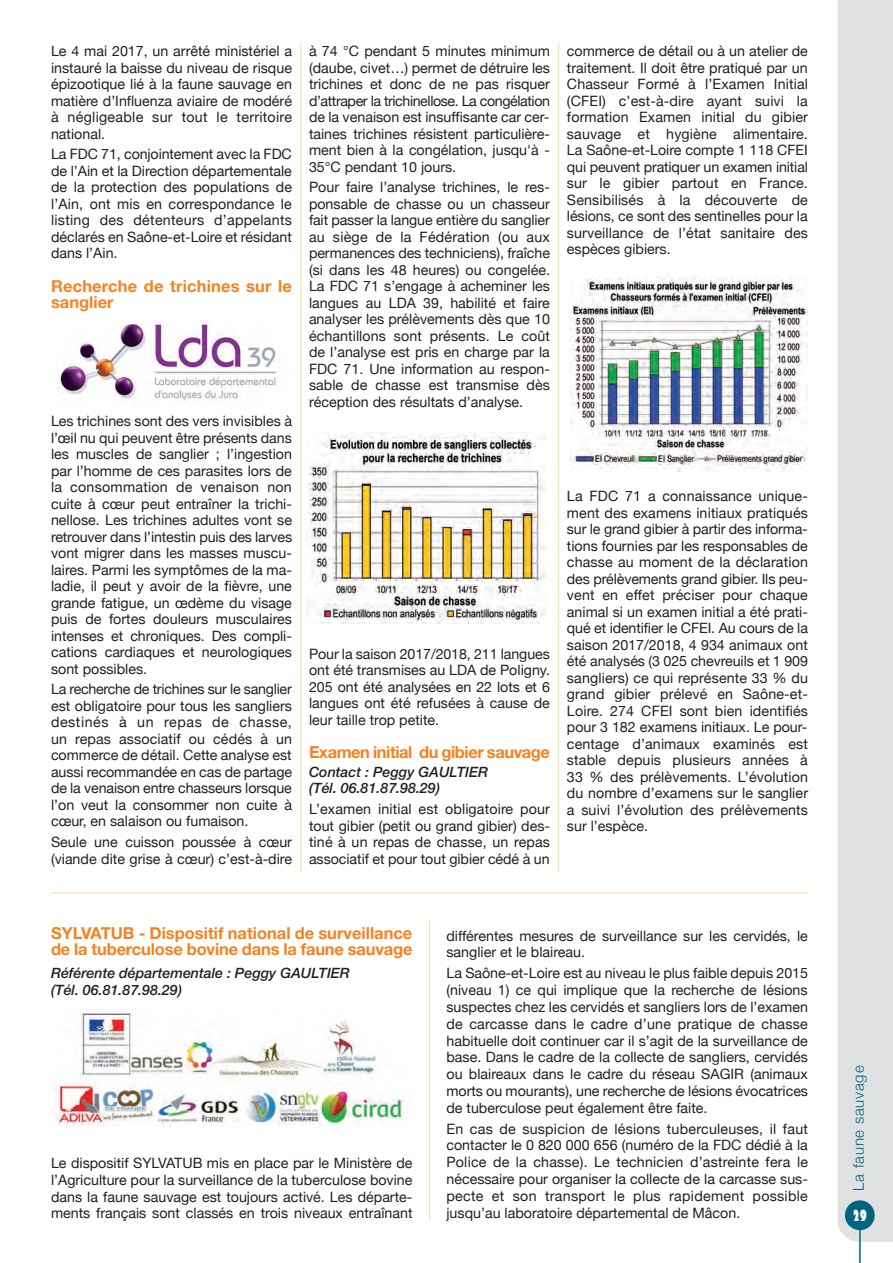
<style>
.page{position:relative;width:893px;height:1263px;background:#fff}
.page>*{position:absolute;margin:0;border:0;box-sizing:border-box;transform-origin:0 0}
.t1{font:700 16.5px/16.5px "Helvetica Neue";letter-spacing:-.005em;color:#f58220}
.t2{font:700 16.5px "Helvetica Neue";letter-spacing:-.025em;color:#f58220}
.t3{font:300 15px "Helvetica Neue";letter-spacing:.05em;color:#00657c}
.t4{font:14.25px/16.5px "Helvetica Neue";color:#231f20;text-align:justify}
.t5{font:italic 500 14.25px/16.5px "Helvetica Neue";color:#231f20}
</style>
<div class="page">
<img style="left:55px;top:1013px;width:354px;height:114px">
<div style="left:838px;top:0;width:55px;height:1242px;background:#e0e1e3"></div>
<hr style="left:859px;top:1225px;width:2px;height:38px;background:#00657c">
<div style="left:845px;top:1200px;width:30px;height:30px;background:#00657c;border-radius:50%"></div>
<hr style="left:300px;top:43px;width:1px;height:829px;background:#e5eb99">
<hr style="left:558px;top:43px;width:1px;height:829px;background:#e5eb99">
<img style="left:58px;top:319px;width:219px;height:82px">
<img style="left:306px;top:432px;width:241px;height:192px">
<img style="left:570px;top:277px;width:238px;height:194px">
<hr style="left:51px;top:893px;width:757px;height:1px;background:#fdd49b">
<hr style="left:429px;top:921px;width:1px;height:299px;background:#e5eb99">
<p class="t4" style="left:51px;top:43px;width:242px">Le 4 mai 2017, un arrêté ministériel a instauré la baisse du niveau de risque épizootique lié à la faune sauvage en matière d’Influenza aviaire de modéré à négligeable sur tout le territoire national.</p>
<p class="t4" style="left:51px;top:146px;width:243px">La FDC 71, conjointement avec la FDC de l’Ain et la Direction départementale de la protection des populations de l’Ain, ont mis en correspondance le listing des détenteurs d’appelants déclarés en Saône-et-Loire et résidant dans l’Ain.</p>
<p class="t1" style="left:51px;top:279px;width:242px">Recherche de trichines sur le sanglier</p>
<p class="t4" style="left:51px;top:412px;width:243px">Les trichines sont des vers invisibles à l’œil nu qui peuvent être présents dans les muscles de sanglier ; l’ingestion par l’homme de ces parasites lors de la consommation de venaison non cuite à cœur peut entraîner la trichi&shy;nellose. Les trichines adultes vont se retrouver dans l’intestin puis des larves vont migrer dans les masses muscu&shy;laires. Parmi les symptômes de la ma&shy;ladie, il peut y avoir de la fièvre, une grande fatigue, un œdème du visage puis de fortes douleurs musculaires intenses et chroniques. Des compli&shy;cations cardiaques et neurologiques sont possibles.</p>
<p class="t4" style="left:51px;top:681px;width:243px">La recherche de trichines sur le sanglier est obligatoire pour tous les sangliers destinés à un repas de chasse, un repas associatif ou cédés à un commerce de détail. Cette analyse est aussi recommandée en cas de partage de la venaison entre chasseurs lorsque l’on veut la consommer non cuite à cœur, en salaison ou fumaison.</p>
<p class="t4" style="left:51px;top:833px;width:242px">Seule une cuisson poussée à cœur (viande dite grise à cœur) c’est-à-dire</p>
<p class="t4" style="left:309px;top:43px;width:243px">à 74 °C pendant 5 minutes minimum (daube, civet…) permet de détruire les trichines et donc de ne pas risquer d’attraper la trichinellose. La congélation de la venaison est insuffisante car cer&shy;taines trichines résistent particulière&shy;ment bien à la congélation, jusqu'à - 35°C pendant 10 jours.</p>
<p class="t4" style="left:309px;top:179px;width:242px">Pour faire l’analyse trichines, le res&shy;ponsable de chasse ou un chasseur fait passer la langue entière du sanglier au siège de la Fédération (ou aux permanences des techniciens), fraîche (si dans les 48 heures) ou congelée.<br>La FDC 71 s’engage à acheminer les langues au LDA 39, habilité et faire analyser les prélèvements dès que 10 échantillons sont présents. Le coût de l’analyse est pris en charge par la FDC 71. Une information au respon&shy;sable de chasse est transmise dès réception des résultats d’analyse.</p>
<p class="t4" style="left:309px;top:645px;width:242px">Pour la saison 2017/2018, 211 langues ont été transmises au LDA de Poligny.<br>205 ont été analysées en 22 lots et 6 langues ont été refusées à cause de leur taille trop petite.</p>
<p class="t2" style="left:309px;top:746px;width:243px">Examen initial du gibier sauvage</p>
<p class="t5" style="left:309px;top:765px;width:181px">Contact : Peggy GAULTIER (Tél. 06.81.87.98.29)</p>
<p class="t4" style="left:309px;top:800px;width:243px">L’examen initial est obligatoire pour tout gibier (petit ou grand gibier) des&shy;tiné à un repas de chasse, un repas associatif et pour tout gibier cédé à un</p>
<p class="t4" style="left:567px;top:43px;width:243px">commerce de détail ou à un atelier de traitement. Il doit être pratiqué par un Chasseur Formé à l’Examen Initial (CFEI) c’est-à-dire ayant suivi la formation Examen initial du gibier sauvage et hygiène alimentaire.<br>La Saône-et-Loire compte 1 118 CFEI qui peuvent pratiquer un examen initial sur le gibier partout en France.<br>Sensibilisés à la découverte de lésions, ce sont des sentinelles pour la surveillance de l’état sanitaire des espèces gibiers.</p>
<p class="t4" style="left:567px;top:488px;width:243px">La FDC 71 a connaissance unique&shy;ment des examens initiaux pratiqués sur le grand gibier à partir des informa&shy;tions fournies par les responsables de chasse au moment de la déclaration des prélèvements grand gibier. Ils peu&shy;vent en effet préciser pour chaque animal si un examen initial a été prati&shy;qué et identifier le CFEI. Au cours de la saison 2017/2018, 4 934 animaux ont été analysés (3 025 chevreuils et 1 909 sangliers) ce qui représente 33 % du grand gibier prélevé en Saône-et-Loire. 274 CFEI sont bien identifiés pour 3 182 examens initiaux. Le pour&shy;centage d’animaux examinés est stable depuis plusieurs années à 33 % des prélèvements. L’évolution du nombre d’examens sur le sanglier a suivi l’évolution des prélèvements sur l’espèce.</p>
<p class="t1" style="left:51px;top:926px;width:363px">SYLVATUB - Dispositif national de surveillance de la tuberculose bovine dans la faune sauvage</p>
<p class="t5" style="left:51px;top:966px;width:300px">Référente départementale : Peggy GAULTIER (Tél. 06.81.87.98.29)</p>
<p class="t4" style="left:51px;top:1155px;width:363px">Le dispositif SYLVATUB mis en place par le Ministère de l’Agriculture pour la surveillance de la tuberculose bovine dans la faune sauvage est toujours activé. Les départe&shy;ments français sont classés en trois niveaux entraînant</p>
<p class="t4" style="left:446px;top:927px;width:363px">différentes mesures de surveillance sur les cervidés, le sanglier et le blaireau.</p>
<p class="t4" style="left:446px;top:965px;width:363px">La Saône-et-Loire est au niveau le plus faible depuis 2015 (niveau 1) ce qui implique que la recherche de lésions suspectes chez les cervidés et sangliers lors de l’examen de carcasse dans le cadre d’une pratique de chasse habituelle doit continuer car il s’agit de la surveillance de base. Dans le cadre de la collecte de sangliers, cervidés ou blaireaux dans le cadre du réseau SAGIR (animaux morts ou mourants), une recherche de lésions évocatrices de tuberculose peut également être faite.</p>
<p class="t4" style="left:446px;top:1120px;width:363px">En cas de suspicion de lésions tuberculeuses, il faut contacter le 0 820 000 656 (numéro de la FDC dédié à la Police de la chasse). Le technicien d’astreinte fera le nécessaire pour organiser la collecte de la carcasse sus&shy;pecte et son transport le plus rapidement possible jusqu’au laboratoire départemental de Mâcon.</p>
<p class="t3" style="left:849px;top:1190px;width:126px;rotate:-90deg">La faune sauvage</p>
</div>
